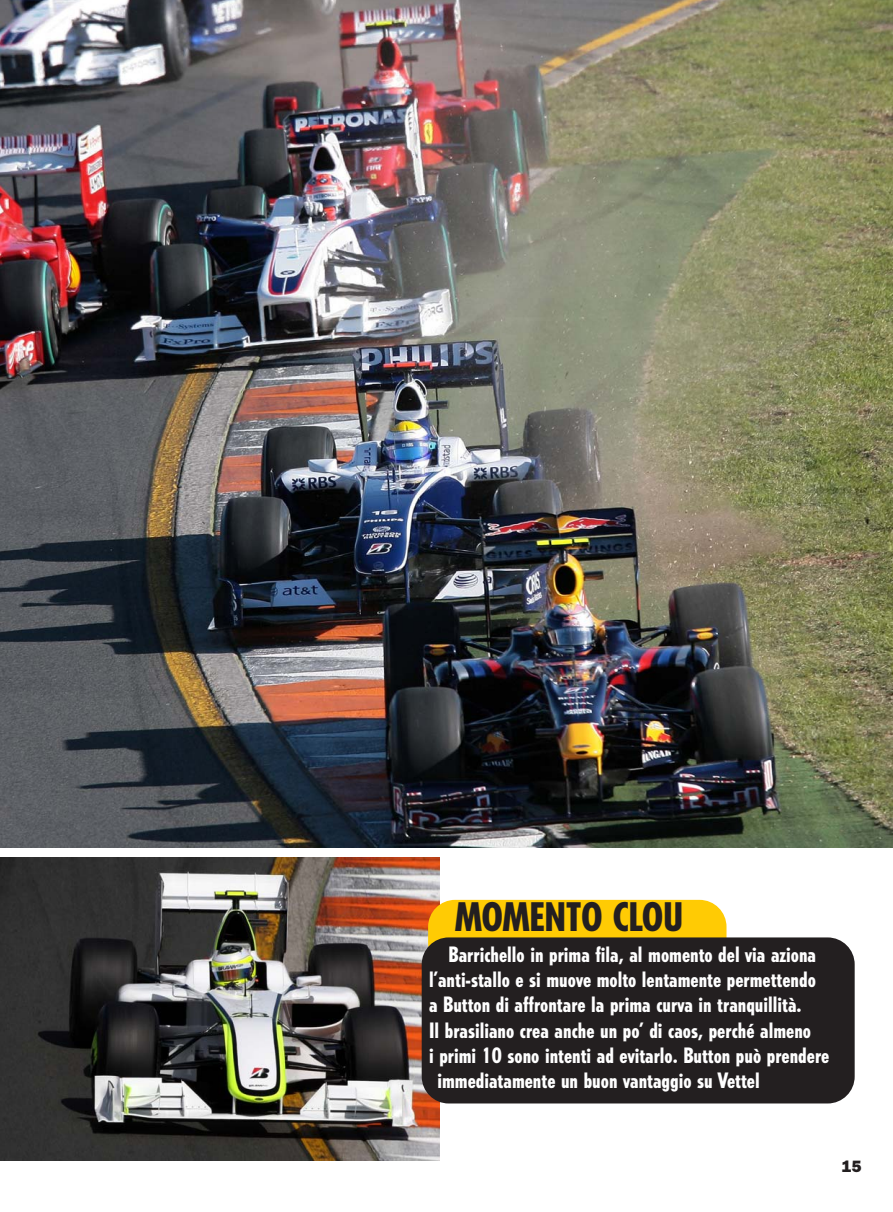
<style>
.page{position:relative;width:893px;height:1212px;background:#fff}
.page>*{position:absolute;margin:0;border:0;box-sizing:border-box;transform-origin:0 0}
.t1{font:800 condensed 39px "Tempo Std";color:#231f20}
.t2{font:800 condensed 21px "Tempo Std";color:#fff}
.t3{font:16.5px "ITC Franklin Gothic Std Hvy";color:#231f20}
</style>
<div class="page">
<img style="left:0;top:0;width:893px;height:847px">
<img style="left:0;top:857px;width:440px;height:303px">
<div style="left:428px;top:900px;width:298px;height:69px;background:#ffcb04;border-radius:27px"></div>
<div style="left:422px;top:937px;width:433px;height:166px;background:#231f20;border-radius:27px"></div>
<h1 class="t1" style="left:455px;top:903px;width:230px">MOMENTO CLOU</h1>
<p class="t2" style="left:449px;top:946px;width:369px">Barrichello in prima fila, al momento del via aziona</p>
<p class="t2" style="left:429px;top:972px;width:388px">l’anti-stallo e si muove molto lentamente permettendo</p>
<p class="t2" style="left:429px;top:997px;width:374px">a Button di affrontare la prima curva in tranquillità.</p>
<p class="t2" style="left:429px;top:1022px;width:383px">Il brasiliano crea anche un po’ di caos, perché almeno</p>
<p class="t2" style="left:429px;top:1047px;width:402px">i primi 10 sono intenti ad evitarlo. Button può prendere</p>
<p class="t2" style="left:437px;top:1072px;width:324px">immediatamente un buon vantaggio su Vettel</p>
<p class="t3" style="left:842px;top:1160px;width:21px">15</p>
</div>
